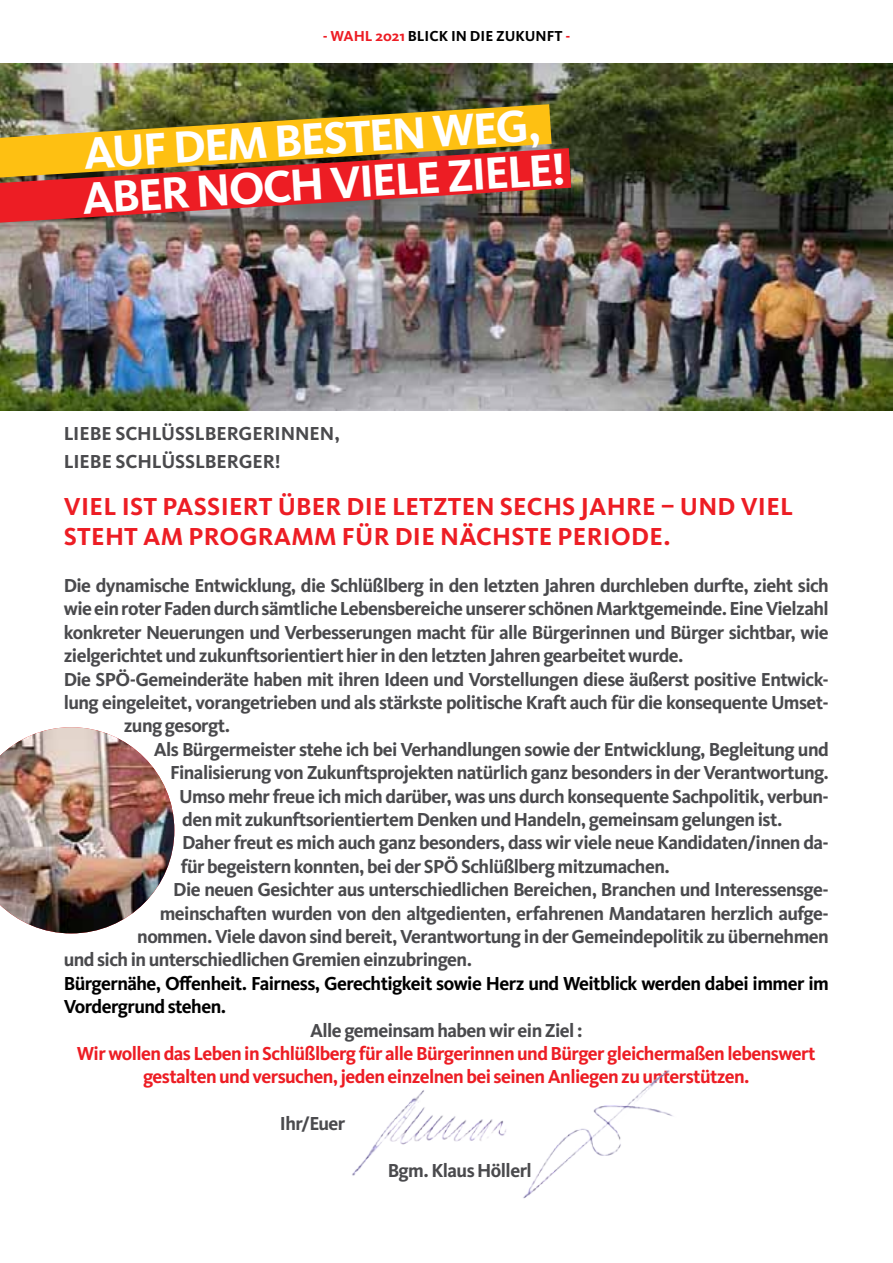
<style>
.page{position:relative;width:893px;height:1263px;background:#fff}
.page>*{position:absolute;margin:0;border:0;box-sizing:border-box;transform-origin:0 0}
.t1{font:700 46.5px/44.8px "Kievit OT";color:#fff}
.t2{font:700 25.5px/30.6px "Kievit OT";letter-spacing:.01em;color:#ed1d24}
.t3{font:700 19.5px "Kievit OT";letter-spacing:-.03em;color:#4a4a4d}
.t4{font:700 19.5px/23.4px "Kievit OT";letter-spacing:-.03em;color:#ed1d24;text-align:center}
.t5{font:700 19.5px/23.4px "Kievit OT";letter-spacing:-.03em;color:#000}
.t6{font:700 15px "Kievit OT";color:#000}
.s1{color:#ed1d24}
</style>
<div class="page">
<img style="left:0;top:64px;width:893px;height:346px">
<img style="left:0;top:104px;width:571px;height:119px">
<img style="left:0;top:727px;width:174px;height:206px">
<img style="left:352px;top:1070px;width:321px;height:129px">
<p class="t6" style="left:323px;top:27px;width:249px"><span class="s1">- WAHL 2021</span> BLICK IN DIE ZUKUNFT <span class="s1">-</span></p>
<h1 class="t1" style="left:79px;top:129px;width:486px;rotate:-3deg">AUF DEM BESTEN WEG,<br>ABER NOCH VIELE ZIELE!</h1>
<p class="t3" style="left:64px;top:422px;width:12px">Liebe</p>
<p class="t3" style="left:115px;top:422px;width:13px">schlüsslbergerinnen</p>
<p class="t3" style="left:334px;top:422px;width:7px">,</p>
<p class="t3" style="left:64px;top:450px;width:3px">liebe</p>
<p class="t3" style="left:116px;top:450px;width:13px">schlüsslberger</p>
<p class="t3" style="left:275px;top:450px;width:7px">!</p>
<h2 class="t2" style="left:64px;top:491px;width:731px">Viel ist passiert über die letzten sechs Jahre – und viel steht</h2>
<h2 class="t2" style="left:143px;top:521px;width:81px">am Programm</h2>
<h2 class="t2" style="left:342px;top:521px;width:17px">für</h2>
<h2 class="t2" style="left:395px;top:521px;width:14px">die</h2>
<h2 class="t2" style="left:440px;top:521px;width:52px">nächste</h2>
<h2 class="t2" style="left:558px;top:521px;width:31px">Periode</h2>
<h2 class="t2" style="left:663px;top:521px;width:9px">.</h2>
<p class="t3" style="left:64px;top:574px;width:767px">Die dynamische Entwicklung, die Schlüßlberg in den letzten Jahren durchleben durfte, zieht sich</p>
<p class="t3" style="left:64px;top:597px;width:766px">wie ein roter Faden durch sämtliche Lebensbereiche unserer schönen Marktgemeinde. Eine Vielzahl</p>
<p class="t3" style="left:64px;top:621px;width:766px">konkreter Neuerungen und Verbesserungen macht für alle Bürgerinnen und Bürger sichtbar, wie</p>
<p class="t3" style="left:64px;top:644px;width:621px">zielgerichtet und zukunftsorientiert hier in den letzten Jahren gearbeitet wurde.</p>
<p class="t3" style="left:64px;top:668px;width:766px">Die SPÖ-Gemeinderäte haben mit ihren Ideen und Vorstellungen diese äußerst positive Entwick-</p>
<p class="t3" style="left:64px;top:691px;width:766px">lung eingeleitet, vorangetrieben und als stärkste politische Kraft auch für die konsequente Umset-</p>
<p class="t3" style="left:124px;top:714px;width:108px">zung gesorgt.</p>
<p class="t3" style="left:154px;top:738px;width:676px">Als Bürgermeister stehe ich bei Verhandlungen sowie der Entwicklung, Begleitung und</p>
<p class="t3" style="left:170px;top:761px;width:660px">Finalisierung von Zukunftsprojekten natürlich ganz besonders in der Verantwortung.</p>
<p class="t3" style="left:179px;top:785px;width:651px">Umso mehr freue ich mich darüber, was uns durch konsequente Sachpolitik, verbun-</p>
<p class="t3" style="left:182px;top:808px;width:602px">den mit zukunftsorientiertem Denken und Handeln, gemeinsam gelungen ist.</p>
<p class="t3" style="left:182px;top:831px;width:648px">Daher freut es mich auch ganz besonders, dass wir viele neue Kandidaten/innen da-</p>
<p class="t3" style="left:181px;top:855px;width:491px">für begeistern konnten, bei der SPÖ Schlüßlberg mitzumachen.</p>
<p class="t3" style="left:173px;top:878px;width:657px">Die neuen Gesichter aus unterschiedlichen Bereichen, Branchen und Interessensge-</p>
<p class="t3" style="left:160px;top:902px;width:670px">meinschaften wurden von den altgedienten, erfahrenen Mandataren herzlich aufge-</p>
<p class="t3" style="left:137px;top:925px;width:693px">nommen. Viele davon sind bereit, Verantwortung in der Gemeindepolitik zu übernehmen</p>
<p class="t3" style="left:64px;top:948px;width:410px">und sich in unterschiedlichen Gremien einzubringen.</p>
<p class="t5" style="left:64px;top:971px;width:766px">Bürgernähe, Offenheit. Fairness, Gerechtigkeit sowie Herz und Weitblick werden dabei immer im<br>Vordergrund stehen.</p>
<p class="t3" style="left:310px;top:1019px;width:274px">Alle gemeinsam haben wir ein Ziel :</p>
<p class="t4" style="left:77px;top:1042px;width:740px">Wir wollen das Leben in Schlüßlberg für alle Bürgerinnen und Bürger gleichermaßen lebenswert gestalten und versuchen, jeden einzelnen bei seinen Anliegen zu unterstützen.</p>
<p class="t3" style="left:280px;top:1112px;width:67px">Ihr/Euer</p>
<p class="t3" style="left:388px;top:1159px;width:145px">Bgm. Klaus Höllerl</p>
</div>
